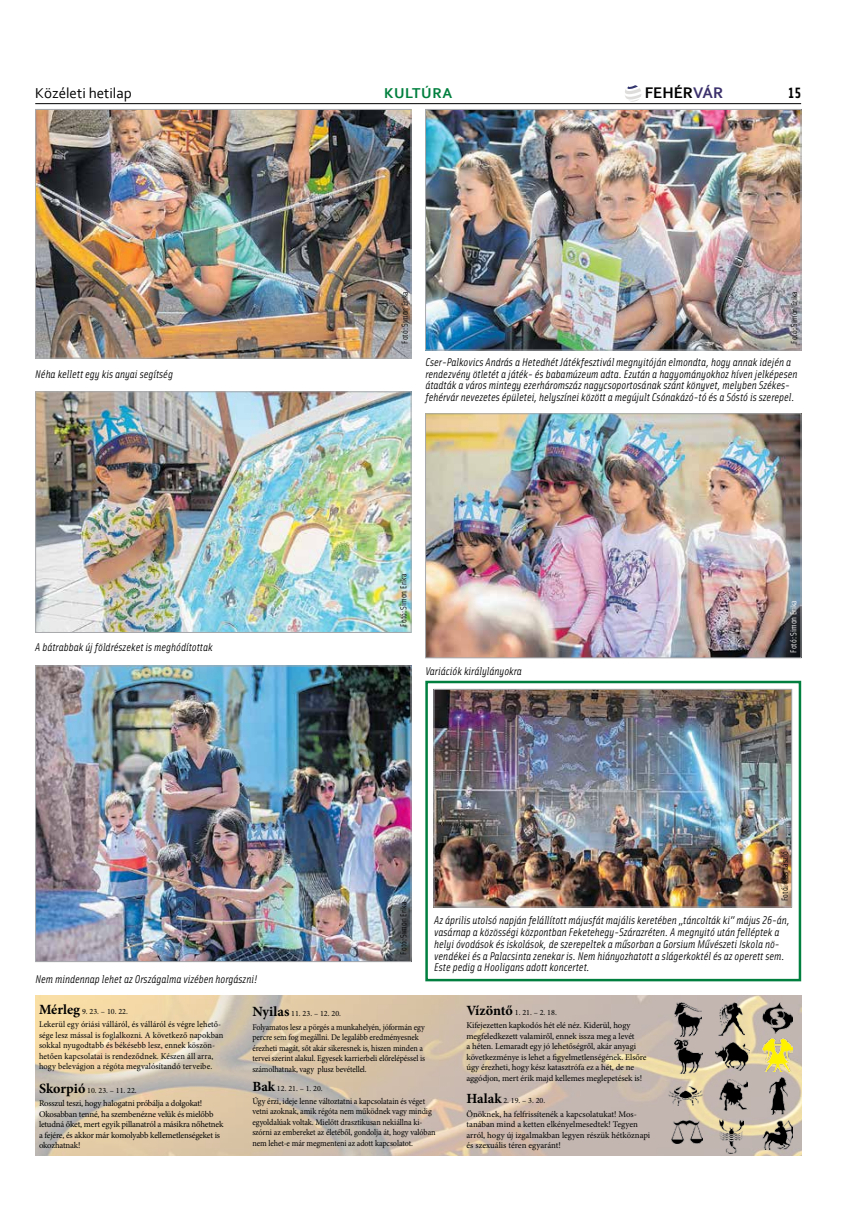
<style>
.page{position:relative;width:851px;height:1205px;background:#fff}
.page>*{position:absolute;margin:0;border:0;box-sizing:border-box;transform-origin:0 0}
.t1{font:700 16.12px "Corbel";color:#000}
.t2{font:15px "Corbel";color:#000}
.t3{font:700 15px "Corbel";letter-spacing:.04em;color:#007f3e}
.t4{font:700 15px "Solex";color:#000}
.t5{font:italic 11.25px/11.9px "Solex";color:#000}
.t6{font:8.75px/10.5px "Minion Pro";letter-spacing:-.01em;color:#000}
.t7{font:8.75px/10.5px "Minion Pro";letter-spacing:-.01em;color:#000;scale:.93 1}
.t8{font:8.75px/10.5px "Minion Pro";letter-spacing:.01em;color:#000;scale:.96 1}
.t9{font:8.75px/10.5px "Minion Pro";letter-spacing:-.01em;color:#000;scale:.92 1}
.t10{font:8.75px "Solex";color:#000}
.t11{font:8.75px "Solex";color:#fff}
.t12{font:8px "Minion Pro";color:#000}
.s1{color:#3c316c}
.s2{font-weight:700;font-size:14.12px}
.s3{font-weight:700;font-size:14px}
</style>
<div class="page">
<hr style="left:35px;top:103px;width:766px;height:1px;background:#000">
<svg style="left:625px;top:85px;width:16px;height:17px"></svg>
<div style="left:425px;top:681px;width:376px;height:300px;border:2px solid #007f3e"></div>
<img style="left:35px;top:996px;width:766px;height:159px">
<img style="left:675px;top:1002px;width:26px;height:34px">
<img style="left:675px;top:1038px;width:27px;height:35px">
<img style="left:668px;top:1086px;width:34px;height:19px">
<img style="left:671px;top:1120px;width:31px;height:23px">
<img style="left:718px;top:1002px;width:26px;height:33px">
<img style="left:715px;top:1043px;width:34px;height:28px">
<img style="left:719px;top:1079px;width:28px;height:32px">
<img style="left:719px;top:1119px;width:24px;height:34px">
<img style="left:762px;top:1003px;width:30px;height:31px">
<img style="left:762px;top:1039px;width:30px;height:33px">
<img style="left:769px;top:1077px;width:18px;height:37px">
<img style="left:762px;top:1121px;width:30px;height:28px">
<img style="left:37px;top:111px;width:372px;height:245px">
<div style="left:35px;top:109px;width:376px;height:249px;border:1px solid #a7a9ac"></div>
<img style="left:427px;top:111px;width:372px;height:237px">
<div style="left:425px;top:109px;width:376px;height:241px;border:1px solid #a7a9ac"></div>
<img style="left:37px;top:394px;width:372px;height:236px">
<div style="left:35px;top:392px;width:376px;height:240px;border:1px solid #a7a9ac"></div>
<img style="left:427px;top:416px;width:372px;height:240px">
<div style="left:425px;top:414px;width:376px;height:244px;border:1px solid #a7a9ac"></div>
<img style="left:37px;top:668px;width:372px;height:292px">
<div style="left:35px;top:666px;width:376px;height:296px;border:1px solid #a7a9ac"></div>
<img style="left:435px;top:691px;width:354px;height:214px">
<div style="left:433px;top:689px;width:358px;height:218px;border:1px solid #a7a9ac"></div>
<h1 class="t1" style="left:644px;top:83px;width:78px">FEHÉR<span class="s1">VÁR</span></h1>
<h2 class="t2" style="left:35px;top:84px;width:98px">Közéleti hetilap</h2>
<h2 class="t3" style="left:384px;top:84px;width:70px">KULTÚRA</h2>
<h2 class="t4" style="left:788px;top:83px;width:14px">15</h2>
<p class="t10" style="left:399px;top:344px;width:54px;rotate:-90deg">Fotó: Simon Erika</p>
<p class="t10" style="left:788px;top:344px;width:54px;rotate:-90deg">Fotó: Simon Erika</p>
<p class="t5" style="left:35px;top:367px;width:139px">Néha kellett egy kis anyai segítség</p>
<p class="t5" style="left:425px;top:355px;width:373px">Cser-Palkovics András a Hetedhét Játékfesztivál megnyitóján elmondta, hogy annak idején a rendezvény ötletét a játék- és babamúzeum adta. Ezután a hagyományokhoz híven jelképesen átadták a város mintegy ezerháromszáz nagycsoportosának szánt könyvet, melyben Székes&shy;fehérvár nevezetes épületei, helyszínei között a megújult Csónakázó-tó és a Sóstó is szerepel.</p>
<p class="t5" style="left:35px;top:640px;width:179px">A bátrabbak új földrészeket is meghódítottak</p>
<p class="t5" style="left:35px;top:973px;width:224px">Nem mindennap lehet az Országalma vizében horgászni!</p>
<p class="t10" style="left:398px;top:626px;width:54px;rotate:-90deg">Fotó: Simon Erika</p>
<p class="t5" style="left:425px;top:664px;width:98px">Variációk királylányokra</p>
<p class="t11" style="left:787px;top:653px;width:54px;rotate:-90deg">Fotó: Simon Erika</p>
<p class="t10" style="left:398px;top:954px;width:54px;rotate:-90deg">Fotó: Simon Erika</p>
<p class="t10" style="left:779px;top:901px;width:51px;rotate:-90deg">Fotó: Kiss László</p>
<p class="t5" style="left:434px;top:913px;width:357px">Az április utolsó napján felállított májusfát majális keretében „táncolták ki” május 26-án, vasárnap a közösségi központban Feketehegy-Szárazréten. A megnyitó után felléptek a helyi óvodások és iskolások, de szerepeltek a műsorban a Gorsium Művészeti Iskola nö&shy;vendékei és a Palacsinta zenekar is. Nem hiányozhatott a slágerkoktél és az operett sem.<br>Este pedig a Hooligans adott koncertet.</p>
<p class="t12" style="left:39px;top:1006px;width:90px"><span class="s2">Mérleg</span> 9. 23. – 10. 22.</p>
<p class="t8" style="left:39px;top:1019px;width:193px">Lekerül egy óriási válláról, és válláról és végre lehető&shy;sége lesz mással is foglalkozni. A következő napokban sokkal nyugodtabb és békésebb lesz, ennek köszön&shy;hetően kapcsolatai is rendeződnek. Készen áll arra, hogy belevágjon a régóta megvalósítandó terveibe.</p>
<p class="t12" style="left:39px;top:1085px;width:99px"><span class="s3">Skorpió</span> 10. 23. – 11. 22.</p>
<p class="t6" style="left:39px;top:1098px;width:186px">Rosszul teszi, hogy halogatni próbálja a dolgokat!<br>Okosabban tenné, ha szembenézne velük és mielőbb letudná őket, mert egyik pillanatról a másikra nőhetnek a fejére, és akkor már komolyabb kellemetlenségeket is okozhatnak!</p>
<p class="t12" style="left:466px;top:1007px;width:92px"><span class="s2">Vízöntő</span> 1. 21. – 2. 18.</p>
<p class="t6" style="left:466px;top:1020px;width:181px">Kifejezetten kapkodós hét elé néz. Kiderül, hogy megfeledkezett valamiről, ennek issza meg a levét<br>a héten. Lemaradt egy jó lehetőségről, akár anyagi következménye is lehet a figyelmetlenségének. Elsőre úgy érezheti, hogy kész katasztrófa ez a hét, de ne aggódjon, mert érik majd kellemes meglepetések is!</p>
<p class="t12" style="left:252px;top:1008px;width:90px"><span class="s2">Nyilas</span> 11. 23. – 12. 20.</p>
<p class="t9" style="left:252px;top:1021px;width:189px">Folyamatos lesz a pörgés a munkahelyén, jóformán egy percre sem fog megállni. De legalább eredményesnek érezheti magát, sőt akár sikeresnek is, hiszen minden a tervei szerint alakul. Egyesek karrierbeli előrelépéssel is számolhatnak, vagy plusz bevétellel.</p>
<p class="t12" style="left:252px;top:1082px;width:72px"><span class="s3">Bak</span> 12. 21. – 1. 20.</p>
<p class="t7" style="left:252px;top:1096px;width:198px">Úgy érzi, ideje lenne változtatni a kapcsolatain és véget vetni azoknak, amik régóta nem működnek vagy mindig egyoldalúak voltak. Mielőtt drasztikusan nekiállna ki&shy;szórni az embereket az életéből, gondolja át, hogy valóban nem lehet-e már megmenteni az adott kapcsolatot.</p>
<p class="t12" style="left:466px;top:1095px;width:80px"><span class="s3">Halak</span> 2. 19. – 3. 20.</p>
<p class="t6" style="left:466px;top:1109px;width:185px">Önöknek, ha felfrissítenék a kapcsolatukat! Mos&shy;tanában mind a ketten elkényelmesedtek! Tegyen arról, hogy új izgalmakban legyen részük hétköznapi és szexuális téren egyaránt!</p>
</div>
